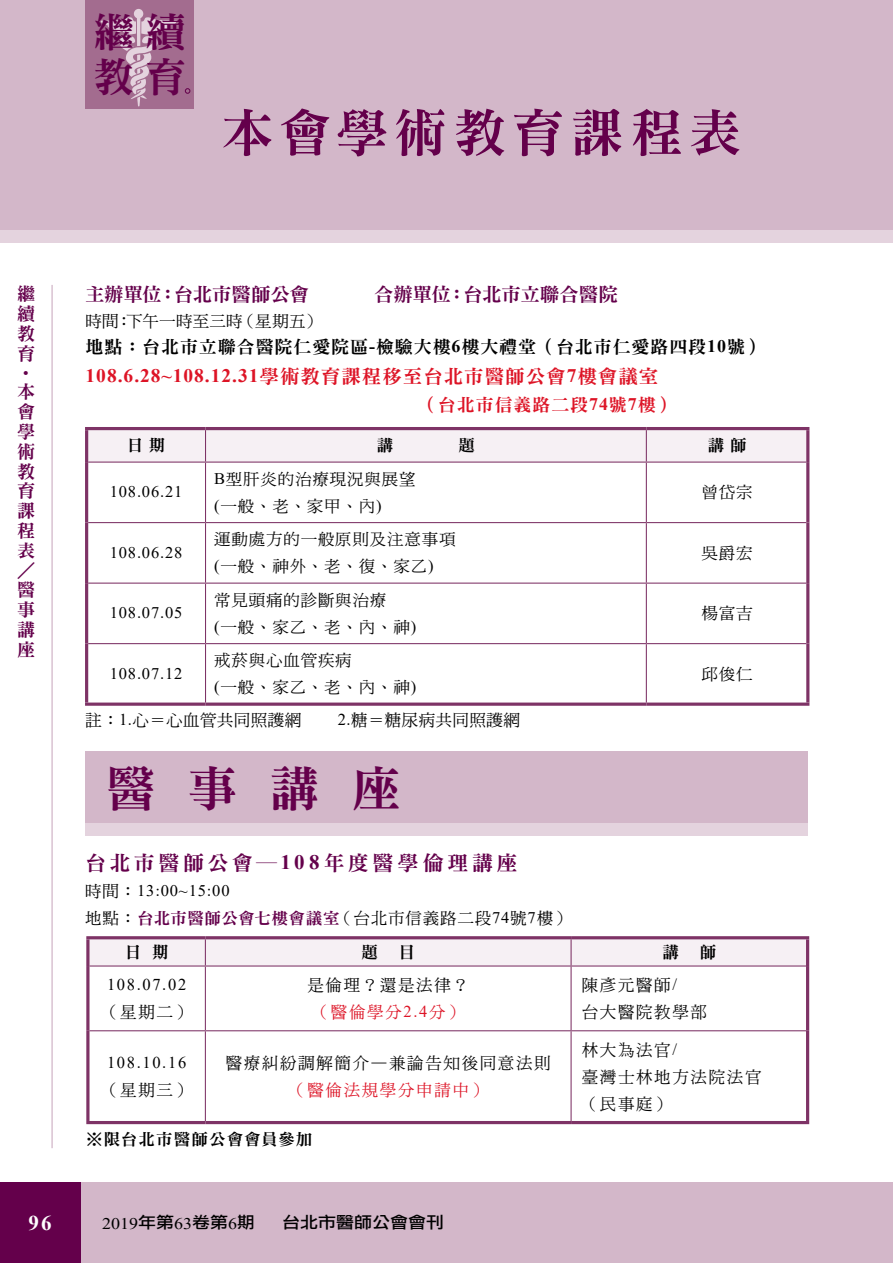
<style>
.page{position:relative;width:893px;height:1263px;background:#fff}
.page>*{position:absolute;margin:0;border:0;box-sizing:border-box;transform-origin:0 0}
.t1{font:51.45px "DFN Ming W9 WIN BF";letter-spacing:.11em;color:#64004b}
.t2{font:48.45px "DFN Ming W9 WIN BF";color:#64004b}
.t3{font:40.5px/45px "DFN Ming W9 WIN BF";color:#64004b}
.t4{font:700 21px "Times New Roman";color:#fff}
.t5{font:20.55px "DFN Ming W9 WIN BF";letter-spacing:.165em;color:#64004b}
.t6{font:700 19.05px "Times New Roman";letter-spacing:.05em;color:#dd1426}
.t7{font:19.05px "DFN Ming W9 WIN BF";letter-spacing:-.015em;color:#64004b}
.t8{font:18px/19.8px "DFN Ming W9 WIN BF";color:#64004b;text-align:justify}
.t9{font:17.7px "DFN Ming W9 WIN BF";letter-spacing:.05em;color:#000}
.t10{font:17.7px "DFN Ming W9 WIN BF";letter-spacing:.05em;color:#dd1426}
.t11{font:16.5px/27px "DF Ming Md HK BF";letter-spacing:.1em;color:#000}
.t12{font:16.5px "DF Ming Md HK BF";letter-spacing:.025em;color:#000}
.t13{font:16.5px "Times New Roman";letter-spacing:.1em;color:#000}
.t14{font:16.5px "DF Ming Md HK BF";letter-spacing:.1em;color:#dd1426}
.t15{font:16.5px "DFN Ming W9 WIN BF";color:#000}
.t16{font:16.2px/27px "DF Ming Md HK BF";letter-spacing:.05em;color:#000}
.t17{font:16.2px "Times New Roman";letter-spacing:.05em;color:#000}
.t18{font:16.2px "DFN Ming W9 WIN BF";letter-spacing:.06em;color:#000}
.t19{font:16.2px "DF Ming Md HK BF";letter-spacing:.015em;color:#000}
.t20{font:16.2px "Times New Roman";letter-spacing:.05em;color:#000;scale:1.11 1}
.t21{font:16.2px "DF Li Hei Md HK BF";color:#000;scale:1.11 1}
.s1{font-family:"Times New Roman";font-weight:700}
.s2{font-family:"DFN Ming W9 WIN BF";font-weight:400}
.s3{font-family:"Times New Roman"}
.s4{font-family:"DF Ming Md HK BF"}
.s5{font-family:"DFN Ming W9 WIN BF";color:#64004b}
.s6{color:#dd1426}
.s7{font-family:"Times New Roman";color:#dd1426}
.s8{font-family:"DF Li Hei Md HK BF"}
</style>
<div class="page">
<div style="left:60px;top:1182px;width:833px;height:81px;background:#d3b7c9"></div>
<div style="left:0;top:0;width:893px;height:230px;background:#d3b7c9"></div>
<div style="left:0;top:230px;width:893px;height:12px;background:#e4d3de"></div>
<div style="left:0;top:1182px;width:81px;height:81px;background:#64004b"></div>
<hr style="left:51px;top:285px;width:2px;height:863px;background:#d3b7c9">
<div style="left:90px;top:939px;width:716px;height:26px;background:#f6f0f4"></div>
<hr style="left:90px;top:965px;width:115px;height:1px;background:#7e3366">
<hr style="left:205px;top:965px;width:366px;height:1px;background:#7e3366">
<hr style="left:205px;top:966px;width:1px;height:64px;background:#7e3366">
<hr style="left:571px;top:965px;width:235px;height:1px;background:#7e3366">
<hr style="left:571px;top:966px;width:1px;height:64px;background:#7e3366">
<hr style="left:90px;top:1030px;width:115px;height:1px;background:#7e3366">
<hr style="left:205px;top:1030px;width:366px;height:1px;background:#7e3366">
<hr style="left:205px;top:1031px;width:1px;height:90px;background:#7e3366">
<hr style="left:571px;top:1030px;width:235px;height:1px;background:#7e3366">
<hr style="left:571px;top:1031px;width:1px;height:90px;background:#7e3366">
<hr style="left:86px;top:936px;width:119px;height:3px;background:#7e3366">
<svg style="left:86px;top:939px;width:4px;height:27px"></svg>
<hr style="left:205px;top:936px;width:366px;height:3px;background:#7e3366">
<hr style="left:571px;top:936px;width:238px;height:3px;background:#7e3366">
<hr style="left:806px;top:939px;width:3px;height:27px;background:#7e3366">
<svg style="left:86px;top:966px;width:4px;height:65px"></svg>
<hr style="left:806px;top:966px;width:3px;height:65px;background:#7e3366">
<svg style="left:86px;top:1031px;width:4px;height:90px"></svg>
<hr style="left:806px;top:1031px;width:3px;height:90px;background:#7e3366">
<hr style="left:86px;top:1121px;width:119px;height:3px;background:#7e3366">
<hr style="left:205px;top:1121px;width:366px;height:3px;background:#7e3366">
<hr style="left:571px;top:1121px;width:238px;height:3px;background:#7e3366">
<div style="left:86px;top:0;width:108px;height:109px;background:#a36c8f"></div>
<svg style="left:101px;top:9px;width:76px;height:97px"></svg>
<svg style="left:185px;top:88px;width:5px;height:6px"></svg>
<div style="left:88px;top:430px;width:718px;height:32px;background:#f6f0f4"></div>
<hr style="left:205px;top:463px;width:1px;height:59px;background:#7e3366">
<hr style="left:646px;top:463px;width:1px;height:59px;background:#7e3366">
<hr style="left:88px;top:522px;width:118px;height:1px;background:#7e3366">
<hr style="left:206px;top:522px;width:440px;height:1px;background:#7e3366">
<hr style="left:205px;top:523px;width:1px;height:60px;background:#7e3366">
<hr style="left:646px;top:522px;width:160px;height:1px;background:#7e3366">
<hr style="left:646px;top:523px;width:1px;height:60px;background:#7e3366">
<hr style="left:88px;top:583px;width:118px;height:1px;background:#7e3366">
<hr style="left:206px;top:583px;width:440px;height:1px;background:#7e3366">
<hr style="left:205px;top:584px;width:1px;height:59px;background:#7e3366">
<hr style="left:646px;top:583px;width:160px;height:1px;background:#7e3366">
<hr style="left:646px;top:584px;width:1px;height:59px;background:#7e3366">
<hr style="left:88px;top:643px;width:118px;height:1px;background:#7e3366">
<hr style="left:206px;top:643px;width:440px;height:1px;background:#7e3366">
<hr style="left:205px;top:644px;width:1px;height:58px;background:#7e3366">
<hr style="left:646px;top:643px;width:160px;height:1px;background:#7e3366">
<hr style="left:646px;top:644px;width:1px;height:58px;background:#7e3366">
<hr style="left:85px;top:462px;width:3px;height:61px;background:#7e3366">
<hr style="left:806px;top:462px;width:3px;height:61px;background:#7e3366">
<hr style="left:85px;top:523px;width:3px;height:60px;background:#7e3366">
<hr style="left:806px;top:523px;width:3px;height:60px;background:#7e3366">
<hr style="left:85px;top:583px;width:3px;height:61px;background:#7e3366">
<hr style="left:806px;top:583px;width:3px;height:61px;background:#7e3366">
<hr style="left:85px;top:644px;width:3px;height:58px;background:#7e3366">
<hr style="left:806px;top:644px;width:3px;height:58px;background:#7e3366">
<svg style="left:85px;top:702px;width:121px;height:4px"></svg>
<svg style="left:206px;top:702px;width:440px;height:4px;background:#975b84"></svg>
<svg style="left:646px;top:702px;width:163px;height:4px"></svg>
<hr style="left:205px;top:430px;width:1px;height:32px;background:#7e3366">
<hr style="left:646px;top:430px;width:1px;height:32px;background:#7e3366">
<hr style="left:88px;top:462px;width:118px;height:1px;background:#7e3366">
<hr style="left:206px;top:462px;width:440px;height:1px;background:#7e3366">
<hr style="left:646px;top:462px;width:160px;height:1px;background:#7e3366">
<hr style="left:85px;top:427px;width:121px;height:3px;background:#7e3366">
<hr style="left:85px;top:430px;width:3px;height:32px;background:#7e3366">
<hr style="left:206px;top:427px;width:440px;height:3px;background:#7e3366">
<hr style="left:646px;top:427px;width:163px;height:3px;background:#7e3366">
<hr style="left:806px;top:430px;width:3px;height:32px;background:#7e3366">
<div style="left:86px;top:751px;width:722px;height:77px;background:#d3b7c9"></div>
<div style="left:86px;top:823px;width:722px;height:13px;background:#e4d3de"></div>
<h3 class="t3" style="left:94px;top:9px;width:94px">繼續教育</h3>
<h1 class="t1" style="left:221px;top:107px;width:522px">本會學術教育課程表</h1>
<p class="t8" style="left:17px;top:284px;width:19px">繼續教育</p>
<p class="t8" style="left:36px;top:364px;width:19px;rotate:90deg">•</p>
<p class="t8" style="left:17px;top:382px;width:19px">本會學術教育課程表／醫事講座</p>
<p class="t7" style="left:85px;top:285px;width:225px">主辦單位：台北市醫師公會</p>
<p class="t7" style="left:374px;top:285px;width:245px">合辦單位：台北市立聯合醫院</p>
<p class="t19" style="left:86px;top:313px;width:237px">時間：下午一時至三時（星期五）</p>
<p class="t9" style="left:86px;top:338px;width:680px">地點：台北市立聯合醫院仁愛院區<span class="s1">-</span>檢驗大樓<span class="s1">6</span>樓大禮堂（台北市仁愛路四段<span class="s1">10</span>號）</p>
<p class="t6" style="left:86px;top:362px;width:574px">108.6.28~108.12.31<span class="s2">學術教育課程移至台北市醫師公會</span>7<span class="s2">樓會議室</span></p>
<p class="t10" style="left:419px;top:396px;width:257px">（台北市信義路二段<span class="s1">74</span>號<span class="s1">7</span>樓）</p>
<p class="t18" style="left:127px;top:437px;width:40px">日期</p>
<p class="t18" style="left:377px;top:437px;width:18px">講</p>
<p class="t18" style="left:459px;top:437px;width:18px">題</p>
<p class="t18" style="left:708px;top:437px;width:40px">講師</p>
<p class="t17" style="left:110px;top:480px;width:74px">108.06.21</p>
<p class="t16" style="left:214px;top:465px;width:203px"><span class="s3">B</span>型肝炎的治療現況與展望<span class="s3">(</span>一般、老、家甲、內<span class="s3">)</span></p>
<p class="t16" style="left:701px;top:479px;width:53px">曾岱宗</p>
<p class="t17" style="left:110px;top:541px;width:74px">108.06.28</p>
<p class="t17" style="left:110px;top:601px;width:74px">108.07.05</p>
<p class="t17" style="left:110px;top:662px;width:74px">108.07.12</p>
<p class="t16" style="left:214px;top:526px;width:243px">運動處方的一般原則及注意事項<span class="s3">(</span>一般、神外、老、復、家乙<span class="s3">)</span></p>
<p class="t16" style="left:214px;top:586px;width:204px">常見頭痛的診斷與治療<br><span class="s3">(</span>一般、家乙、老、內、神<span class="s3">)</span></p>
<p class="t16" style="left:214px;top:647px;width:204px">戒菸與心血管疾病<br><span class="s3">(</span>一般、家乙、老、內、神<span class="s3">)</span></p>
<p class="t12" style="left:85px;top:712px;width:217px">註：<span class="s3">1.</span>心＝心血管共同照護網</p>
<p class="t12" style="left:338px;top:712px;width:183px"><span class="s3">2.</span>糖＝糖尿病共同照護網</p>
<h2 class="t2" style="left:106px;top:764px;width:296px">醫事講座</h2>
<p class="t5" style="left:85px;top:853px;width:434px">台北市醫師公會―<span class="s1">108</span>年度醫學倫理講座</p>
<p class="t17" style="left:85px;top:879px;width:146px"><span class="s4">時間：</span>13:00~15:00</p>
<p class="t16" style="left:85px;top:904px;width:487px">地點：<span class="s5">台北市醫師公會七樓會議室</span>（台北市信義路二段<span class="s3">74</span>號<span class="s3">7</span>樓）</p>
<p class="t16" style="left:701px;top:539px;width:53px">吳爵宏</p>
<p class="t16" style="left:701px;top:600px;width:53px">楊富吉</p>
<p class="t16" style="left:701px;top:660px;width:53px">邱俊仁</p>
<p class="t15" style="left:125px;top:944px;width:45px">日 期</p>
<p class="t15" style="left:361px;top:944px;width:18px">題</p>
<p class="t15" style="left:399px;top:944px;width:18px">目</p>
<p class="t15" style="left:662px;top:944px;width:18px">講</p>
<p class="t15" style="left:700px;top:944px;width:18px">師</p>
<p class="t13" style="left:107px;top:973px;width:81px">108.07.02</p>
<p class="t11" style="left:102px;top:998px;width:91px">（星期二）</p>
<p class="t11" style="left:307px;top:971px;width:163px;text-align:center">是倫理？還是法律？<span class="s6">（醫倫學分</span><span class="s7">2.4</span><span class="s6">分）</span></p>
<p class="t11" style="left:582px;top:971px;width:127px">陳彥元醫師<span class="s3">/<br></span>台大醫院教學部</p>
<p class="t13" style="left:107px;top:1051px;width:81px">108.10.16</p>
<p class="t11" style="left:102px;top:1077px;width:91px">（星期三）</p>
<p class="t11" style="left:226px;top:1050px;width:327px">醫療糾紛調解簡介—兼論告知後同意法則</p>
<p class="t14" style="left:289px;top:1082px;width:199px">（醫倫法規學分申請中）</p>
<p class="t18" style="left:86px;top:1131px;width:228px">※限台北市醫師公會會員參加</p>
<p class="t11" style="left:582px;top:1036px;width:181px">林大為法官<span class="s3">/<br></span>臺灣士林地方法院法官（民事庭）</p>
<p class="t4" style="left:28px;top:1207px;width:25px">96</p>
<p class="t20" style="left:102px;top:1212px;width:139px">2019<span class="s8">年第</span>63<span class="s8">卷第</span>6<span class="s8">期</span></p>
<p class="t21" style="left:282px;top:1214px;width:147px">台北市醫師公會會刊</p>
</div>
